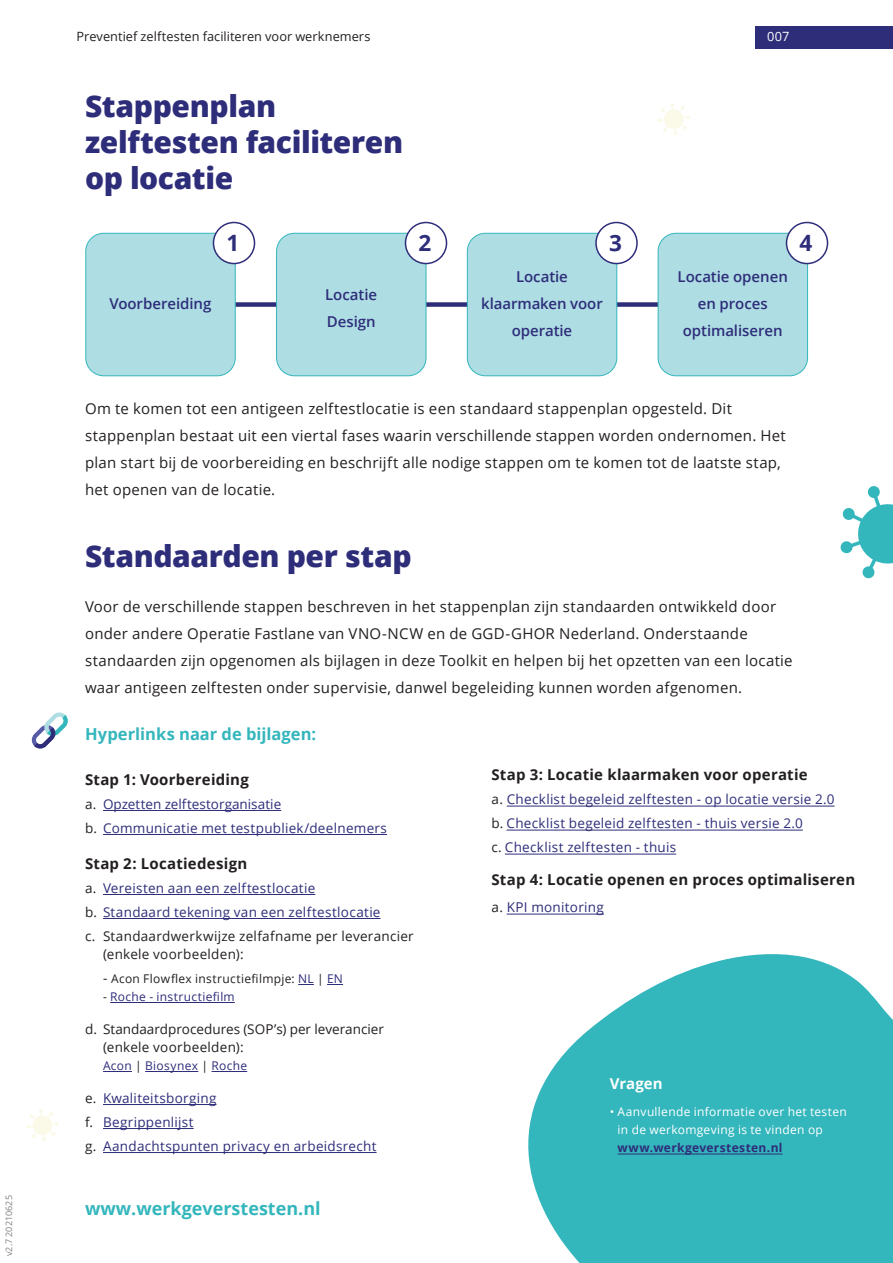
<style>
.page{position:relative;width:893px;height:1263px;background:#fff}
.page>*{position:absolute;margin:0;border:0;box-sizing:border-box;transform-origin:0 0}
.t1{font:800 30px/36px "Open Sans";letter-spacing:-.015em;color:#2e2d7a}
.t2{font:700 22.5px "Open Sans";color:#2e2d7a}
.t3{font:700 18px "Open Sans";color:#33b6bc}
.t4{font:700 16.5px "Open Sans";color:#33b6bc}
.t5{font:15px/27px "Open Sans";letter-spacing:.015em;color:#231f20}
.t6{font:700 15px "Open Sans";letter-spacing:.015em;color:#231f20}
.t7{font:600 15px/27px "Open Sans";letter-spacing:-.005em;color:#2e2d7a;text-align:center}
.t8{font:700 15px "Open Sans";color:#fff}
.t9{font:13.5px/24px "Open Sans";letter-spacing:.02em;color:#2e2d7a}
.t10{font:13.5px/18px "Open Sans";letter-spacing:.005em;color:#231f20}
.t11{font:12.75px "Open Sans";letter-spacing:.005em;color:#231f20}
.t12{font:12.75px "Open Sans";color:#fff}
.t13{font:12px/18px "Open Sans";letter-spacing:.025em;color:#fff}
.t14{font:12px "Open Sans";letter-spacing:.025em;color:#2e2d7a}
.t15{font:12px "Open Sans";letter-spacing:.025em;color:#231f20}
.t16{font:700 12px "Open Sans";letter-spacing:.03em;color:#2e2d7a}
.t17{font:9px "Open Sans";letter-spacing:.01em;color:#808285}
.s1{color:#231f20}
.s2{font-size:13.5px}
.s3{color:#2e2d7a}
</style>
<div class="page">
<div style="left:755px;top:26px;width:138px;height:23px;background:#2e2d7a"></div>
<div style="left:156px;top:302px;width:576px;height:5px;background:#2e2d7a"></div>
<hr style="left:103px;top:810px;width:178px;height:1px;background:#2e2d7a">
<hr style="left:103px;top:834px;width:284px;height:1px;background:#2e2d7a">
<hr style="left:103px;top:894px;width:212px;height:1px;background:#2e2d7a">
<hr style="left:103px;top:918px;width:278px;height:1px;background:#2e2d7a">
<svg style="left:298px;top:984px;width:16px;height:1px"></svg>
<svg style="left:327px;top:984px;width:16px;height:1px"></svg>
<hr style="left:110px;top:1002px;width:125px;height:1px;background:#2e2d7a">
<svg style="left:103px;top:1071px;width:29px;height:1px"></svg>
<hr style="left:145px;top:1071px;width:53px;height:1px;background:#2e2d7a">
<hr style="left:211px;top:1071px;width:36px;height:1px;background:#2e2d7a">
<hr style="left:103px;top:1104px;width:113px;height:1px;background:#2e2d7a">
<hr style="left:103px;top:1128px;width:91px;height:1px;background:#2e2d7a">
<hr style="left:103px;top:1152px;width:274px;height:1px;background:#2e2d7a">
<hr style="left:507px;top:806px;width:328px;height:1px;background:#2e2d7a">
<hr style="left:506px;top:830px;width:297px;height:1px;background:#2e2d7a">
<hr style="left:505px;top:854px;width:171px;height:1px;background:#2e2d7a">
<hr style="left:507px;top:914px;width:97px;height:1px;background:#2e2d7a">
<div style="left:86px;top:233px;width:149px;height:143px;background:#aedee3;border-radius:18px"></div>
<div style="left:85px;top:233px;width:151px;height:143px;border:1px solid #33b6bc;border-radius:18px"></div>
<div style="left:277px;top:233px;width:149px;height:143px;background:#aedee3;border-radius:18px"></div>
<div style="left:276px;top:233px;width:150px;height:143px;border:1px solid #33b6bc;border-radius:18px"></div>
<div style="left:467px;top:233px;width:150px;height:143px;background:#aedee3;border-radius:18px"></div>
<div style="left:467px;top:233px;width:150px;height:143px;border:1px solid #33b6bc;border-radius:18px"></div>
<div style="left:658px;top:233px;width:149px;height:143px;background:#aedee3;border-radius:18px"></div>
<div style="left:658px;top:233px;width:150px;height:143px;border:1px solid #33b6bc;border-radius:18px"></div>
<svg style="left:528px;top:954px;width:365px;height:309px;background:#4fc0c5"></svg>
<svg style="left:32px;top:712px;width:36px;height:36px"></svg>
<svg style="left:840px;top:486px;width:53px;height:93px"></svg>
<hr style="left:618px;top:1154px;width:164px;height:1px;background:#2e2d7a">
<div style="left:213px;top:222px;width:41px;height:42px;background:#fff;border-radius:50%"></div>
<div style="left:213px;top:222px;width:42px;height:42px;border:2px solid #2e2d7a;border-radius:50%"></div>
<div style="left:405px;top:222px;width:41px;height:42px;background:#fff;border-radius:50%"></div>
<div style="left:405px;top:222px;width:42px;height:42px;border:2px solid #2e2d7a;border-radius:50%"></div>
<div style="left:596px;top:222px;width:41px;height:42px;background:#fff;border-radius:50%"></div>
<div style="left:595px;top:222px;width:43px;height:42px;border:2px solid #2e2d7a;border-radius:50%"></div>
<div style="left:786px;top:222px;width:41px;height:42px;background:#fff;border-radius:50%"></div>
<div style="left:786px;top:222px;width:42px;height:42px;border:2px solid #2e2d7a;border-radius:50%"></div>
<svg style="left:658px;top:103px;width:32px;height:32px"></svg>
<svg style="left:26px;top:1109px;width:33px;height:32px"></svg>
<p class="t17" style="left:3px;top:1256px;width:63px;rotate:-90deg">v2.7 20210625</p>
<p class="t11" style="left:77px;top:28px;width:295px">Preventief zelftesten faciliteren voor werknemers</p>
<p class="t12" style="left:767px;top:28px;width:24px">007</p>
<h1 class="t1" style="left:85px;top:87px;width:320px">Stappenplan zelftesten faciliteren op locatie</h1>
<h2 class="t2" style="left:227px;top:226px;width:14px">1</h2>
<h2 class="t2" style="left:419px;top:226px;width:14px">2</h2>
<h2 class="t2" style="left:609px;top:226px;width:14px">3</h2>
<h2 class="t2" style="left:800px;top:226px;width:14px">4</h2>
<p class="t7" style="left:109px;top:290px;width:103px">Voorbereiding</p>
<p class="t7" style="left:325px;top:281px;width:53px;text-align:left">Locatie<br>Design</p>
<p class="t7" style="left:481px;top:263px;width:123px">Locatie klaarmaken voor operatie</p>
<p class="t7" style="left:678px;top:263px;width:112px">Locatie openen en proces optimaliseren</p>
<p class="t5" style="left:85px;top:395px;width:702px">Om te komen tot een antigeen zelftestlocatie is een standaard stappenplan opgesteld. Dit stappenplan bestaat uit een viertal fases waarin verschillende stappen worden ondernomen. Het plan start bij de voorbereiding en beschrijft alle nodige stappen om te komen tot de laatste stap, het openen van de locatie.</p>
<h1 class="t1" style="left:85px;top:537px;width:328px">Standaarden per stap</h1>
<p class="t5" style="left:85px;top:593px;width:709px">Voor de verschillende stappen beschreven in het stappenplan zijn standaarden ontwikkeld door onder andere Operatie Fastlane van VNO-NCW en de GGD-GHOR Nederland. Onderstaande standaarden zijn opgenomen als bijlagen in deze Toolkit en helpen bij het opzetten van een locatie waar antigeen zelftesten onder supervisie, danwel begeleiding kunnen worden afgenomen.</p>
<p class="t4" style="left:85px;top:722px;width:233px">Hyperlinks naar de bijlagen:</p>
<p class="t6" style="left:85px;top:768px;width:165px">Stap 1: Voorbereiding</p>
<p class="t9" style="left:85px;top:791px;width:303px"><span class="s1">a.</span> Opzetten zelftestorganisatie<br><span class="s1">b.</span> Communicatie met testpubliek/deelnemers</p>
<p class="t6" style="left:85px;top:852px;width:164px">Stap 2: Locatiedesign</p>
<p class="t9" style="left:85px;top:875px;width:330px"><span class="s1">a.</span> Vereisten aan een zelftestlocatie<br><span class="s1">b.</span> Standaard tekening van een zelftestlocatie<br><span class="s1">c. Standaardwerkwijze zelfafname per leverancier</span></p>
<p class="t10" style="left:103px;top:944px;width:142px">(enkele voorbeelden):</p>
<p class="t15" style="left:103px;top:970px;width:241px"><span class="s2">-</span> Acon Flowflex instructiefilmpje: <span class="s3">NL</span> | <span class="s3">EN</span></p>
<p class="t14" style="left:103px;top:988px;width:133px"><span class="s1">-</span> Roche - instructiefilm</p>
<p class="t10" style="left:103px;top:1019px;width:282px;text-indent:-18px">d. Standaardprocedures (SOP’s) per leverancier (enkele voorbeelden):</p>
<p class="t14" style="left:103px;top:1057px;width:146px">Acon <span class="s1">|</span> Biosynex <span class="s1">|</span> Roche</p>
<p class="t9" style="left:85px;top:1085px;width:293px"><span class="s1">e.</span> Kwaliteitsborging<br><span class="s1">f.</span> Begrippenlijst<br><span class="s1">g.</span> Aandachtspunten privacy en arbeidsrecht</p>
<p class="t6" style="left:491px;top:764px;width:318px">Stap 3: Locatie klaarmaken voor operatie</p>
<p class="t9" style="left:491px;top:787px;width:345px"><span class="s1">a.</span> Checklist begeleid zelftesten - op locatie versie 2.0 <span class="s1">b.</span> Checklist begeleid zelftesten - thuis versie 2.0<br><span class="s1">c.</span> Checklist zelftesten - thuis</p>
<p class="t6" style="left:491px;top:869px;width:365px">Stap 4: Locatie openen en proces optimaliseren</p>
<p class="t9" style="left:491px;top:895px;width:114px"><span class="s1">a.</span> KPI monitoring</p>
<p class="t8" style="left:610px;top:1073px;width:54px">Vragen</p>
<p class="t13" style="left:618px;top:1102px;width:231px;text-indent:-8px">• Aanvullende informatie over het testen in de werkomgeving is te vinden op</p>
<p class="t16" style="left:618px;top:1139px;width:166px">www.werkgeverstesten.nl</p>
<p class="t3" style="left:85px;top:1196px;width:237px">www.werkgeverstesten.nl</p>
</div>
